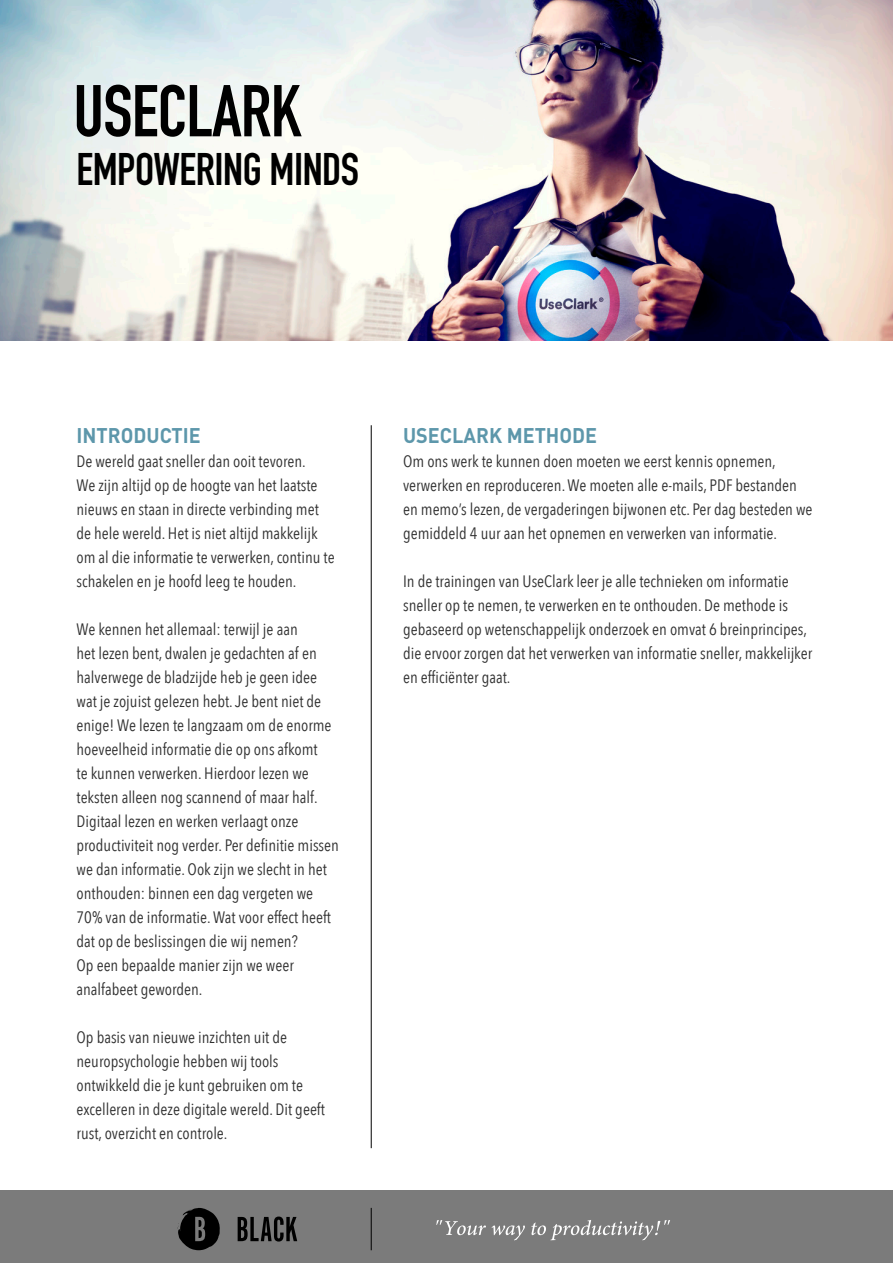
<style>
.page{position:relative;width:893px;height:1263px;background:#fff}
.page>*{position:absolute;margin:0;border:0;box-sizing:border-box;transform-origin:0 0}
.t1{font:700 72px "DIN Condensed";letter-spacing:-.01em;color:#000}
.t2{font:700 45px "DIN Condensed";letter-spacing:-.01em;color:#000}
.t3{font:700 21px "DIN";color:#5d97ab;scale:.94 1}
.t4{font:16.5px/24px "Avenir Next Condensed";color:#303030}
</style>
<div class="page">
<div style="left:0;top:1191px;width:893px;height:72px;background:#7b7b7b"></div>
<svg style="left:238px;top:1216px;width:59px;height:25px"></svg>
<svg style="left:177px;top:1208px;width:43px;height:42px"></svg>
<svg style="left:436px;top:1220px;width:234px;height:20px"></svg>
<img style="left:0;top:0;width:893px;height:340px">
<hr style="left:371px;top:425px;width:1px;height:723px;background:#000">
<hr style="left:371px;top:1208px;width:1px;height:42px;background:#000">
<p class="t1" style="left:73px;top:63px;width:230px">USECLARK</p>
<p class="t2" style="left:77px;top:139px;width:284px">EMPOWERING MINDS</p>
<p class="t3" style="left:77px;top:421px;width:134px">INTRODUCTIE</p>
<p class="t4" style="left:77px;top:448px;width:260px">De wereld gaat sneller dan ooit tevoren.<br>We zijn altijd op de hoogte van het laatste nieuws en staan in directe verbinding met de hele wereld. Het is niet altijd makkelijk om al die informatie te verwerken, continu te schakelen en je hoofd leeg te houden.</p>
<p class="t4" style="left:77px;top:616px;width:264px">We kennen het allemaal: terwijl je aan<br>het lezen bent, dwalen je gedachten af en halverwege de bladzijde heb je geen idee wat je zojuist gelezen hebt. Je bent niet de enige! We lezen te langzaam om de enorme hoeveelheid informatie die op ons afkomt<br>te kunnen verwerken. Hierdoor lezen we teksten alleen nog scannend of maar half.<br>Digitaal lezen en werken verlaagt onze productiviteit nog verder. Per definitie missen we dan informatie. Ook zijn we slecht in het onthouden: binnen een dag vergeten we 70% van de informatie. Wat voor effect heeft dat op de beslissingen die wij nemen?<br>Op een bepaalde manier zijn we weer analfabeet geworden.</p>
<p class="t4" style="left:77px;top:1024px;width:250px">Op basis van nieuwe inzichten uit de neuropsychologie hebben wij tools ontwikkeld die je kunt gebruiken om te excelleren in deze digitale wereld. Dit geeft rust, overzicht en controle.</p>
<p class="t3" style="left:403px;top:421px;width:208px">USECLARK METHODE</p>
<p class="t4" style="left:403px;top:448px;width:411px">Om ons werk te kunnen doen moeten we eerst kennis opnemen, verwerken en reproduceren. We moeten alle e-mails, PDF bestanden en memo’s lezen, de vergaderingen bijwonen etc. Per dag besteden we gemiddeld 4 uur aan het opnemen en verwerken van informatie.</p>
<p class="t4" style="left:403px;top:568px;width:411px">In de trainingen van UseClark leer je alle technieken om informatie sneller op te nemen, te verwerken en te onthouden. De methode is gebaseerd op wetenschappelijk onderzoek en omvat 6 breinprincipes, die ervoor zorgen dat het verwerken van informatie sneller, makkelijker en efficiënter gaat.</p>
</div>
